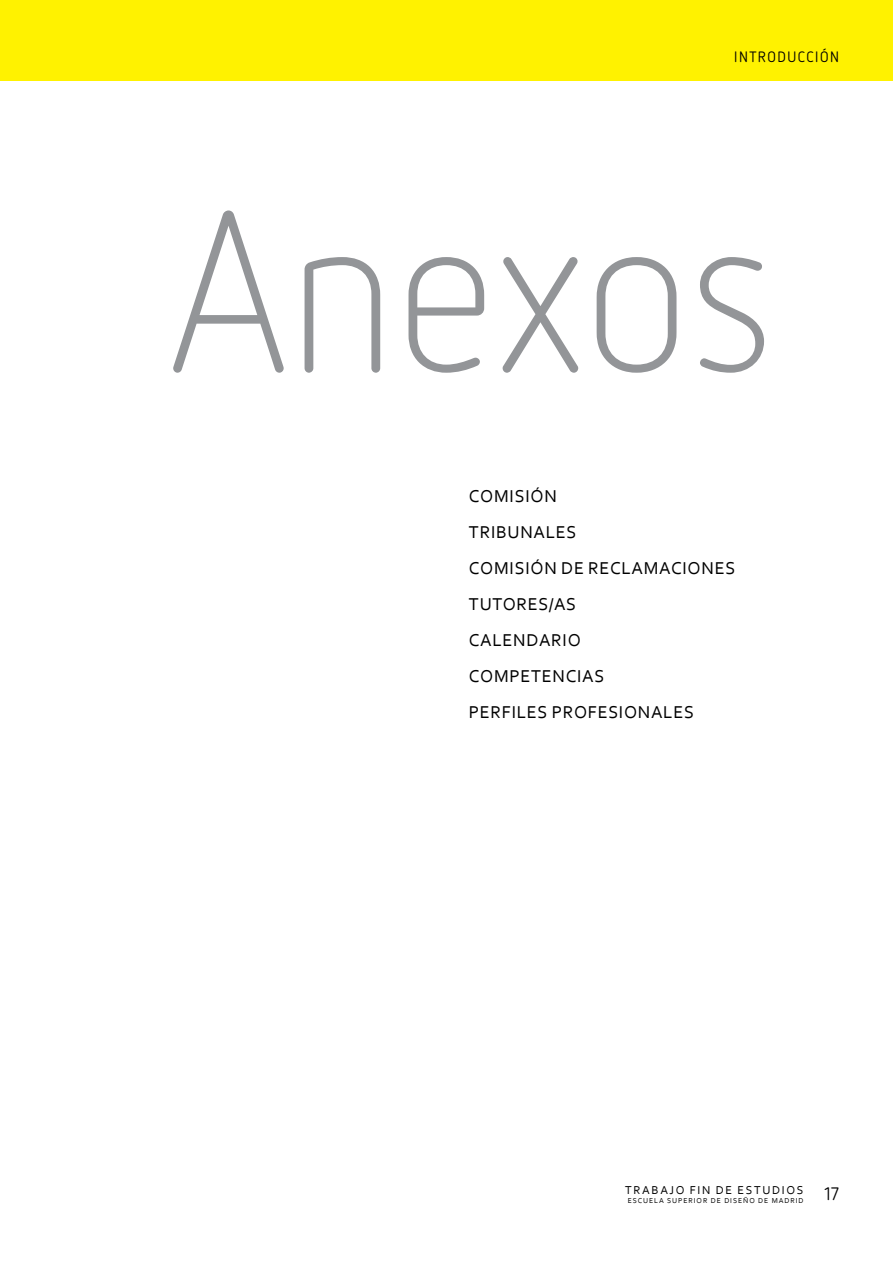
<style>
.page{position:relative;width:893px;height:1263px;background:#fff}
.page>*{position:absolute;margin:0;border:0;box-sizing:border-box;transform-origin:0 0}
.t1{font:300 225px "Netto OT";color:#939598}
.t2{font:18px/36px "Corbel";letter-spacing:.04em;color:#000}
.t3{font:18px "Netto OT";color:#000}
.t4{font:15px "Netto OT";letter-spacing:.1em;color:#000}
.t5{font:12px "Corbel";letter-spacing:.14em;color:#000}
.t6{font:7.5px "Corbel";letter-spacing:.125em;color:#000}
</style>
<div class="page">
<div style="left:0;top:0;width:893px;height:81px;background:#fff200"></div>
<p class="t4" style="left:734px;top:47px;width:106px">INTRODUCCIÓN</p>
<h1 class="t1" style="left:170px;top:155px;width:607px">Anexos</h1>
<p class="t2" style="left:469px;top:478px;width:268px">COMISIÓN<br>TRIBUNALES<br>COM ISIÓN DE RECLAMACION ES<br>TUTORES/AS<br>CALEN DARIO<br>COMPETENCIAS<br>PERFILES PROFESIONALES</p>
<p class="t5" style="left:625px;top:1183px;width:180px">TRABAJO FIN DE ESTUDIOS</p>
<p class="t6" style="left:628px;top:1196px;width:62px">ESCUELASU PERIOR</p>
<p class="t6" style="left:711px;top:1196px;width:19px">DE DISE</p>
<p class="t6" style="left:743px;top:1196px;width:42px">ÑO DE MADRID</p>
<p class="t3" style="left:825px;top:1183px;width:16px">17</p>
</div>
